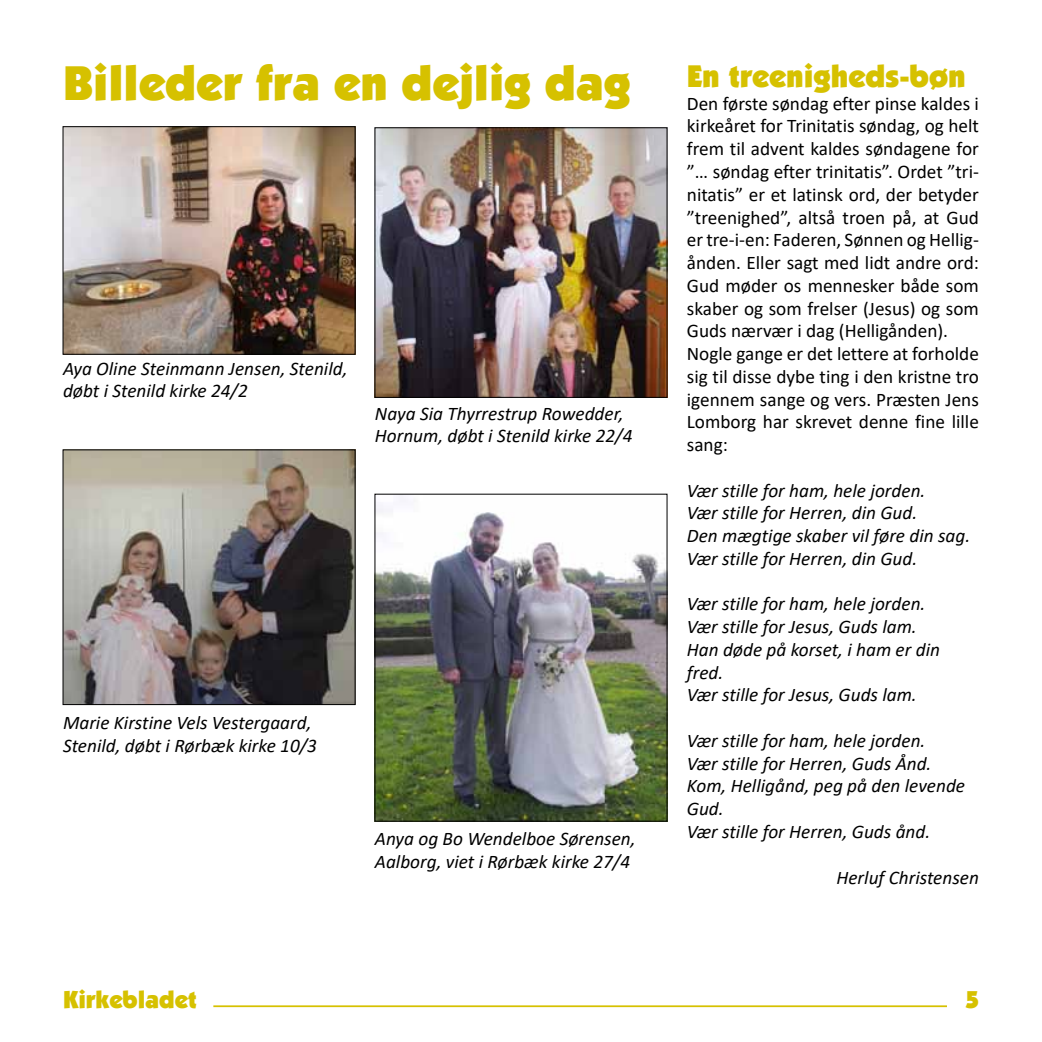
<style>
.page{position:relative;width:1042px;height:1042px;background:#fff}
.page>*{position:absolute;margin:0;border:0;box-sizing:border-box;transform-origin:0 0}
.t1{font:900 49px "Kabel IT Cby BT";color:#d6c100}
.t2{font:900 31.5px "Kabel IT Cby BT";color:#d6c100}
.t3{font:900 24.5px "Kabel IT Cby BT";color:#d6c100}
.t4{font:italic 19.25px/22.8px "Calibri";color:#000}
.t5{font:19.25px/22.8px "Calibri";color:#000}
</style>
<div class="page">
<hr style="left:213px;top:1005px;width:734px;height:2px;background:#d6c100">
<img style="left:65px;top:128px;width:288px;height:225px">
<div style="left:63px;top:126px;width:292px;height:229px;border:1px solid #000"></div>
<img style="left:65px;top:451px;width:288px;height:252px">
<div style="left:63px;top:449px;width:292px;height:256px;border:1px solid #000"></div>
<img style="left:376px;top:496px;width:289px;height:323px">
<div style="left:374px;top:494px;width:293px;height:327px;border:1px solid #000"></div>
<img style="left:376px;top:129px;width:289px;height:267px">
<div style="left:374px;top:127px;width:293px;height:271px;border:1px solid #000"></div>
<h1 class="t1" style="left:63px;top:53px;width:569px">Billeder fra en dejlig dag</h1>
<p class="t4" style="left:63px;top:356px;width:286px">Aya Oline Steinmann Jensen, Stenild, døbt i Stenild kirke 24/2</p>
<p class="t4" style="left:375px;top:401px;width:259px">Naya Sia Thyrrestrup Rowedder,<br>Hornum, døbt i Stenild kirke 22/4</p>
<p class="t4" style="left:63px;top:710px;width:255px">Marie Kirstine Vels Vestergaard,<br>Stenild, døbt i Rørbæk kirke 10/3</p>
<p class="t4" style="left:375px;top:826px;width:262px">Anya og Bo Wendelboe Sørensen,<br>Aalborg, viet i Rørbæk kirke 27/4</p>
<h2 class="t2" style="left:687px;top:57px;width:280px">En treenigheds-bøn</h2>
<p class="t5" style="left:687px;top:91px;width:294px">Den første søndag efter pinse kaldes i kirkeåret for Trinitatis søndag, og helt frem til advent kaldes søndagene for ”… søndag efter trinitatis”. Ordet ”tri&shy;nitatis” er et latinsk ord, der betyder ”treenighed”, altså troen på, at Gud er tre-i-en: Faderen, Sønnen og Hellig&shy;ånden. Eller sagt med lidt andre ord:<br>Gud møder os mennesker både som skaber og som frelser (Jesus) og som Guds nærvær i dag (Helligånden).<br>Nogle gange er det lettere at forholde sig til disse dybe ting i den kristne tro igennem sange og vers. Præsten Jens Lomborg har skrevet denne fine lille sang:</p>
<p class="t4" style="left:687px;top:478px;width:285px">Vær stille for ham, hele jorden.<br>Vær stille for Herren, din Gud.<br>Den mægtige skaber vil føre din sag.<br>Vær stille for Herren, din Gud.</p>
<p class="t4" style="left:687px;top:592px;width:255px">Vær stille for ham, hele jorden.<br>Vær stille for Jesus, Guds lam.<br>Han døde på korset, i ham er din fred.<br>Vær stille for Jesus, Guds lam.</p>
<p class="t4" style="left:687px;top:728px;width:280px">Vær stille for ham, hele jorden.<br>Vær stille for Herren, Guds Ånd.<br>Kom, Helligånd, peg på den levende<br>Gud.<br>Vær stille for Herren, Guds ånd.</p>
<p class="t4" style="left:836px;top:865px;width:144px">Herluf Christensen</p>
<p class="t3" style="left:63px;top:984px;width:135px">Kirkebladet</p>
<p class="t3" style="left:965px;top:984px;width:15px">5</p>
</div>
